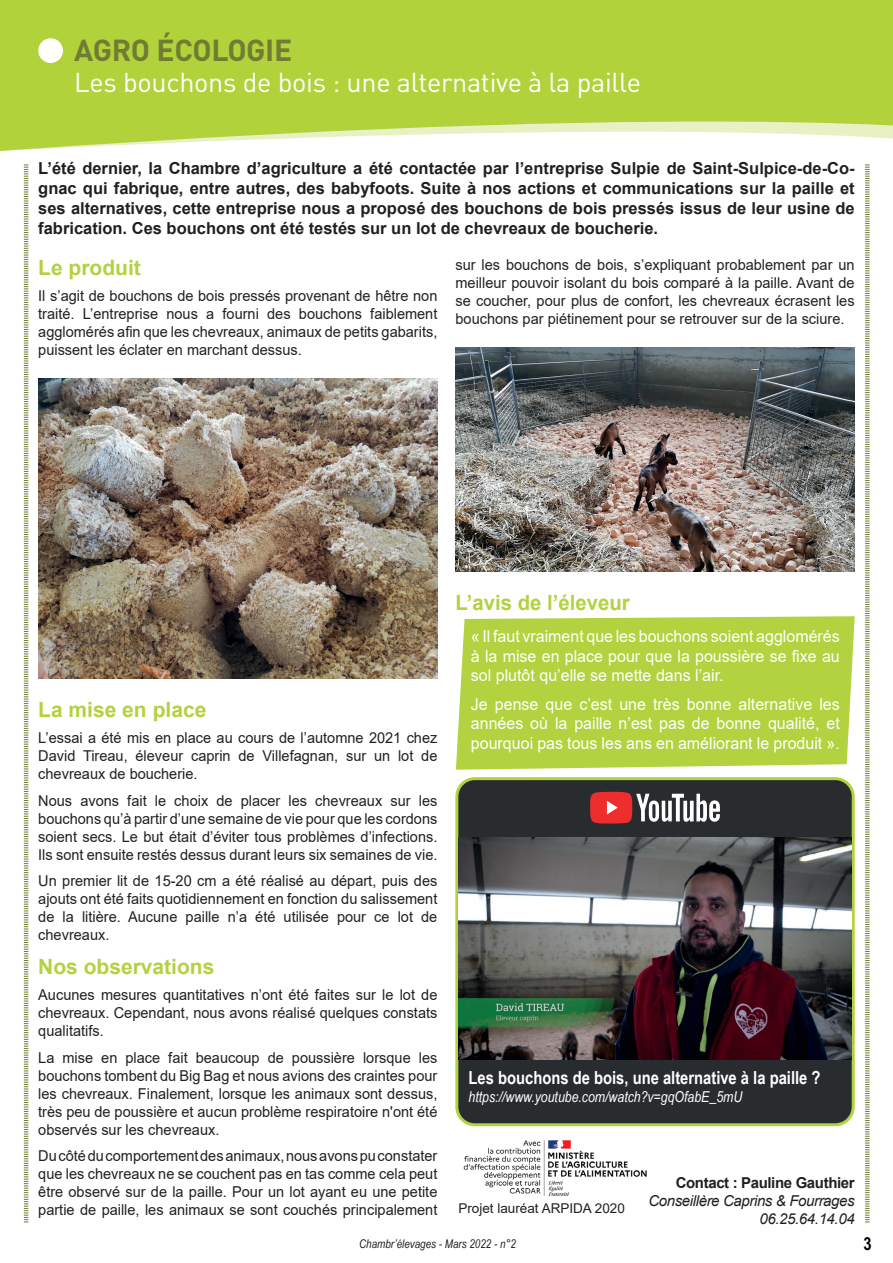
<style>
.page{position:relative;width:893px;height:1263px;background:#fff}
.page>*{position:absolute;margin:0;border:0;box-sizing:border-box;transform-origin:0 0}
.t1{font:700 30px "DINOT";letter-spacing:-.015em;color:#6f7c32}
.t2{font:27px "DINOT";letter-spacing:-.01em;color:#fff}
.t3{font:700 21px "Arial";color:#b2d23f}
.t4{font:700 18px "Arial Narrow";color:#fff}
.t5{font:700 18px "Arial Narrow";color:#000}
.t6{font:700 16.5px/19.8px "Arial";color:#231f20;text-align:justify}
.t7{font:16.5px/19.8px "Arial";color:#fff;text-align:justify}
.t8{font:15px/18px "Arial";color:#231f20;text-align:justify}
.t9{font:italic 15px "Arial Narrow";color:#fff}
.t10{font:italic 15px/18px "Arial";letter-spacing:-.025em;color:#231f20;text-align:right}
.t11{font:700 15px "Arial";letter-spacing:-.025em;color:#231f20}
.t12{font:13.5px "Arial";color:#231f20}
.t13{font:italic 12px "Arial Narrow";color:#231f20}
</style>
<div class="page">
<div style="left:456px;top:616px;width:399px;height:154px;background:#b2d23f"></div>
<svg style="left:0;top:0;width:893px;height:151px;background:#bbd754"></svg>
<div style="left:38px;top:38px;width:25px;height:25px;background:#fff;border-radius:50%"></div>
<svg style="left:865px;top:164px;width:5px;height:1059px"></svg>
<svg style="left:23px;top:164px;width:6px;height:1059px"></svg>
<div style="left:457px;top:779px;width:396px;height:346px;background:#292c2f;border-radius:18px"></div>
<div style="left:455px;top:777px;width:400px;height:349px;border:3px solid #b2d23f;border-radius:18px"></div>
<img style="left:38px;top:379px;width:400px;height:299px">
<img style="left:455px;top:348px;width:400px;height:224px">
<img style="left:458px;top:837px;width:394px;height:223px">
<svg style="left:590px;top:792px;width:130px;height:32px"></svg>
<img style="left:463px;top:1140px;width:184px;height:56px">
<h1 class="t1" style="left:74px;top:31px;width:220px">AGRO ÉCOLOGIE</h1>
<h2 class="t2" style="left:74px;top:66px;width:568px">Les bouchons de bois : une alternative à la paille</h2>
<p class="t6" style="left:38px;top:159px;width:818px">L’été dernier, la Chambre d’agriculture a été contactée par l’entreprise Sulpie de Saint-Sulpice-de-Co&shy;gnac qui fabrique, entre autres, des babyfoots. Suite à nos actions et communications sur la paille et ses alternatives, cette entreprise nous a proposé des bouchons de bois pressés issus de leur usine de fabrication. Ces bouchons ont été testés sur un lot de chevreaux de boucherie.</p>
<h3 class="t3" style="left:38px;top:253px;width:104px">Le produit</h3>
<p class="t8" style="left:38px;top:287px;width:401px">Il s’agit de bouchons de bois pressés provenant de hêtre non traité. L’entreprise nous a fourni des bouchons faiblement agglomérés afin que les chevreaux, animaux de petits gabarits, puissent les éclater en marchant dessus.</p>
<p class="t8" style="left:455px;top:256px;width:401px">sur les bouchons de bois, s’expliquant probablement par un meilleur pouvoir isolant du bois comparé à la paille. Avant de se coucher, pour plus de confort, les chevreaux écrasent les bouchons par piétinement pour se retrouver sur de la sciure.</p>
<h3 class="t3" style="left:38px;top:694px;width:170px">La mise en place</h3>
<p class="t8" style="left:38px;top:729px;width:401px">L’essai a été mis en place au cours de l’automne 2021 chez David Tireau, éleveur caprin de Villefagnan, sur un lot de chevreaux de boucherie.</p>
<p class="t8" style="left:38px;top:791px;width:401px">Nous avons fait le choix de placer les chevreaux sur les bouchons qu’à partir d’une semaine de vie pour que les cordons soient secs. Le but était d’éviter tous problèmes d’infections.<br>Ils sont ensuite restés dessus durant leurs six semaines de vie.</p>
<p class="t8" style="left:38px;top:872px;width:401px">Un premier lit de 15-20 cm a été réalisé au départ, puis des ajouts ont été faits quotidiennement en fonction du salissement de la litière. Aucune paille n’a été utilisée pour ce lot de chevreaux.</p>
<h3 class="t3" style="left:38px;top:952px;width:178px">Nos observations</h3>
<p class="t8" style="left:38px;top:986px;width:401px">Aucunes mesures quantitatives n’ont été faites sur le lot de chevreaux. Cependant, nous avons réalisé quelques constats qualitatifs.</p>
<p class="t8" style="left:38px;top:1048px;width:401px">La mise en place fait beaucoup de poussière lorsque les bouchons tombent du Big Bag et nous avions des craintes pour les chevreaux. Finalement, lorsque les animaux sont dessus, très peu de poussière et aucun problème respiratoire n'ont été observés sur les chevreaux.</p>
<p class="t8" style="left:38px;top:1147px;width:401px">Du côté du comportement des animaux, nous avons pu constater que les chevreaux ne se couchent pas en tas comme cela peut être observé sur de la paille. Pour un lot ayant eu une petite partie de paille, les animaux se sont couchés principalement</p>
<h3 class="t3" style="left:455px;top:588px;width:176px">L’avis de l’éleveur</h3>
<p class="t7" style="left:471px;top:626px;width:370px">« Il faut vraiment que les bouchons soient agglomérés à la mise en place pour que la poussière se fixe au sol plutôt qu’elle se mette dans l’air.</p>
<p class="t7" style="left:471px;top:694px;width:370px">Je pense que c’est une très bonne alternative les années où la paille n’est pas de bonne qualité, et pourquoi pas tous les ans en améliorant le produit ».</p>
<p class="t4" style="left:469px;top:1064px;width:353px">Les bouchons de bois, une alternative à la paille ?</p>
<p class="t9" style="left:469px;top:1086px;width:275px">https://www.youtube.com/watch?v=gqOfabE_5mU</p>
<p class="t12" style="left:458px;top:1199px;width:168px">Projet lauréat ARPIDA 2020</p>
<p class="t11" style="left:676px;top:1172px;width:180px">Contact : Pauline Gauthier</p>
<p class="t10" style="left:648px;top:1191px;width:208px">Conseillère Caprins &amp; Fourrages<br>06.25.64.14.04</p>
<p class="t13" style="left:359px;top:1235px;width:158px">Chambr’élevages - Mars 2022 - n°2</p>
<p class="t5" style="left:864px;top:1230px;width:10px">3</p>
</div>
